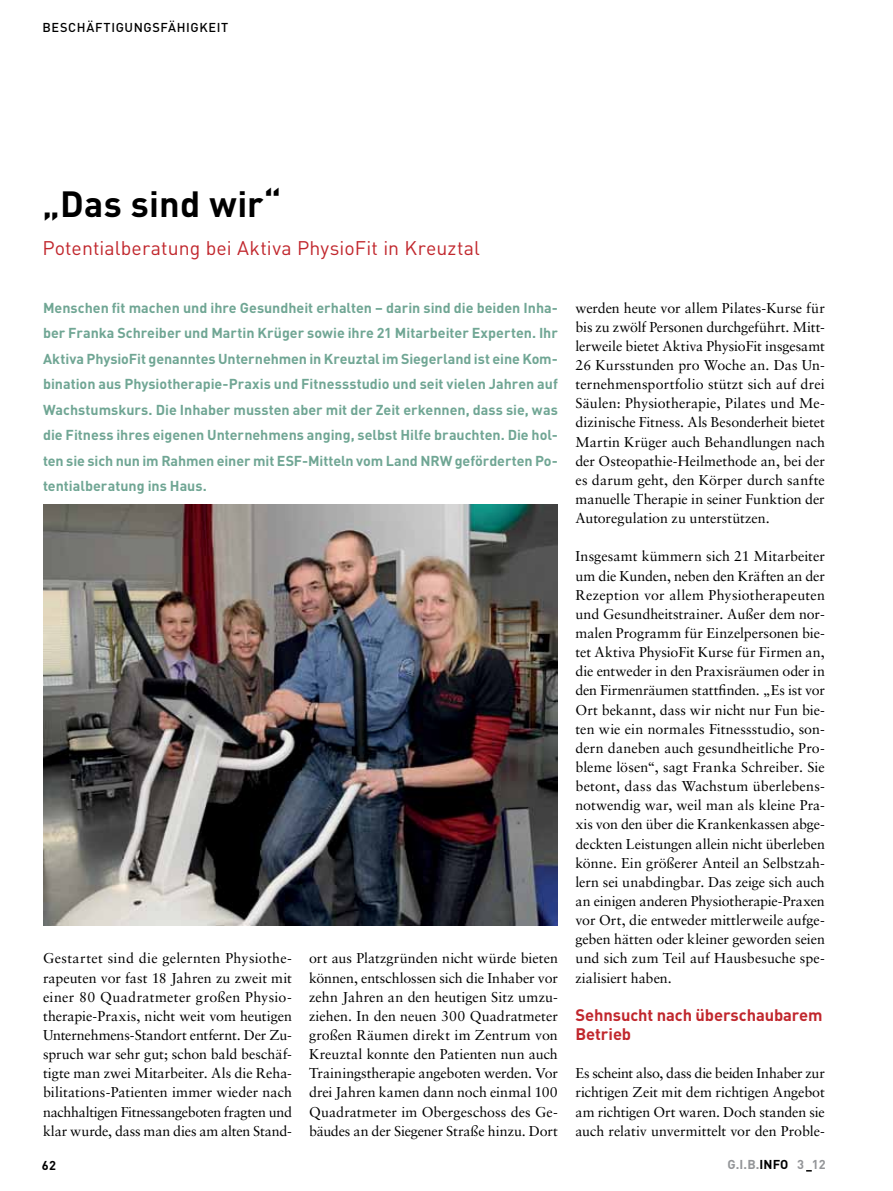
<style>
.page{position:relative;width:893px;height:1191px;background:#fff}
.page>*{position:absolute;margin:0;border:0;box-sizing:border-box;transform-origin:0 0}
._01_Hauptüberschrift{font:700 36px "DIN";letter-spacing:.01em;color:#000}
._03_Unterüberschrift{font:19.5px "DIN";letter-spacing:.005em;color:#c1272d}
._04_Zwischenüberschr{font:700 16.5px/19.2px "DIN";letter-spacing:-.005em;color:#c1272d}
._07_Fließtext{font:14.25px/19.2px "Sabon LT";letter-spacing:-.005em;color:#000;text-align:justify}
._06_Vorspann{font:700 14.25px/25.5px "DIN";color:#70a694;text-align:justify}
.A_Rubrik{font:500 12.75px "DIN";letter-spacing:.045em;color:#000}
.t1{font:700 12.75px "DIN";letter-spacing:.01em;color:#939598}
.t2{font:700 12.75px "DIN";color:#000}
.s1{color:#000}
</style>
<div class="page">
<img style="left:43px;top:504px;width:515px;height:421px">
<p class="A_Rubrik" style="left:43px;top:18px;width:187px">BESCHÄFTIGUNGSFÄHIGKEIT</p>
<p class="_01_Hauptüberschrift" style="left:43px;top:180px;width:240px">„Das sind wir“</p>
<p class="_03_Unterüberschrift" style="left:43px;top:235px;width:439px">Potentialberatung bei Aktiva PhysioFit in Kreuztal</p>
<p class="_06_Vorspann" style="left:43px;top:294px;width:516px">Menschen fit machen und ihre Gesundheit erhalten – darin sind die beiden Inha&shy;ber Franka Schreiber und Martin Krüger sowie ihre 21 Mitarbeiter Experten. Ihr Aktiva PhysioFit genanntes Unternehmen in Kreuztal im Siegerland ist eine Kom&shy;bination aus Physiotherapie-Praxis und Fitnessstudio und seit vielen Jahren auf Wachstumskurs. Die Inhaber mussten aber mit der Zeit erkennen, dass sie, was die Fitness ihres eigenen Unternehmens anging, selbst Hilfe brauchten. Die hol&shy;ten sie sich nun im Rahmen einer mit ESF-Mitteln vom Land NRW geförderten Po&shy;tentialberatung ins Haus.</p>
<p class="_07_Fließtext" style="left:575px;top:298px;width:251px">werden heute vor allem Pilates-Kurse für bis zu zwölf Personen durchgeführt. Mitt&shy;lerweile bietet Aktiva PhysioFit insgesamt 26 Kursstunden pro Woche an. Das Un&shy;ternehmensportfolio stützt sich auf drei Säulen: Physiotherapie, Pilates und Me&shy;dizinische Fitness. Als Besonderheit bietet Martin Krüger auch Behandlungen nach der Osteopathie-Heilmethode an, bei der es darum geht, den Körper durch sanfte manuelle Therapie in seiner Funktion der Autoregulation zu unterstützen.</p>
<p class="_07_Fließtext" style="left:575px;top:547px;width:251px">Insgesamt kümmern sich 21 Mitarbeiter um die Kunden, neben den Kräften an der Rezeption vor allem Physiotherapeuten und Gesundheitstrainer. Außer dem nor&shy;malen Programm für Einzelpersonen bie&shy;tet Aktiva PhysioFit Kurse für Firmen an, die entweder in den Praxisräumen oder in den Firmenräumen stattfinden. „Es ist vor Ort bekannt, dass wir nicht nur Fun bie&shy;ten wie ein normales Fitnessstudio, son&shy;dern daneben auch gesundheitliche Pro&shy;bleme lösen“, sagt Franka Schreiber. Sie betont, dass das Wachstum überlebens&shy;notwendig war, weil man als kleine Pra&shy;xis von den über die Krankenkassen abge&shy;deckten Leistungen allein nicht überleben könne. Ein größerer Anteil an Selbstzah&shy;lern sei unabdingbar. Das zeige sich auch an einigen anderen Physiotherapie-Praxen vor Ort, die entweder mittlerweile aufge&shy;geben hätten oder kleiner geworden seien und sich zum Teil auf Hausbesuche spe&shy;zialisiert haben.</p>
<p class="_04_Zwischenüberschr" style="left:575px;top:1004px;width:249px">Sehnsucht nach überschaubarem<br>Betrieb</p>
<p class="_07_Fließtext" style="left:575px;top:1063px;width:251px">Es scheint also, dass die beiden Inhaber zur richtigen Zeit mit dem richtigen Angebot am richtigen Ort waren. Doch standen sie auch relativ unvermittelt vor den Proble-</p>
<p class="_07_Fließtext" style="left:43px;top:948px;width:250px">Gestartet sind die gelernten Physiothe&shy;rapeuten vor fast 18 Jahren zu zweit mit einer 80 Quadratmeter großen Physio&shy;therapie-Praxis, nicht weit vom heutigen Unternehmens-Standort entfernt. Der Zu&shy;spruch war sehr gut; schon bald beschäf&shy;tigte man zwei Mitarbeiter. Als die Reha&shy;bilitations-Patienten immer wieder nach nachhaltigen Fitnessangeboten fragten und klar wurde, dass man dies am alten Stand-</p>
<p class="_07_Fließtext" style="left:309px;top:948px;width:250px">ort aus Platzgründen nicht würde bieten können, entschlossen sich die Inhaber vor zehn Jahren an den heutigen Sitz umzu&shy;ziehen. In den neuen 300 Quadratmeter großen Räumen direkt im Zentrum von Kreuztal konnte den Patienten nun auch Trainingstherapie angeboten werden. Vor drei Jahren kamen dann noch einmal 100<br>Quadratmeter im Obergeschoss des Ge&shy;bäudes an der Siegener Straße hinzu. Dort</p>
<p class="t2" style="left:42px;top:1156px;width:16px">62</p>
<p class="t1" style="left:727px;top:1156px;width:100px">G.I.B.<span class="s1">INFO</span> 3 12</p>
</div>
